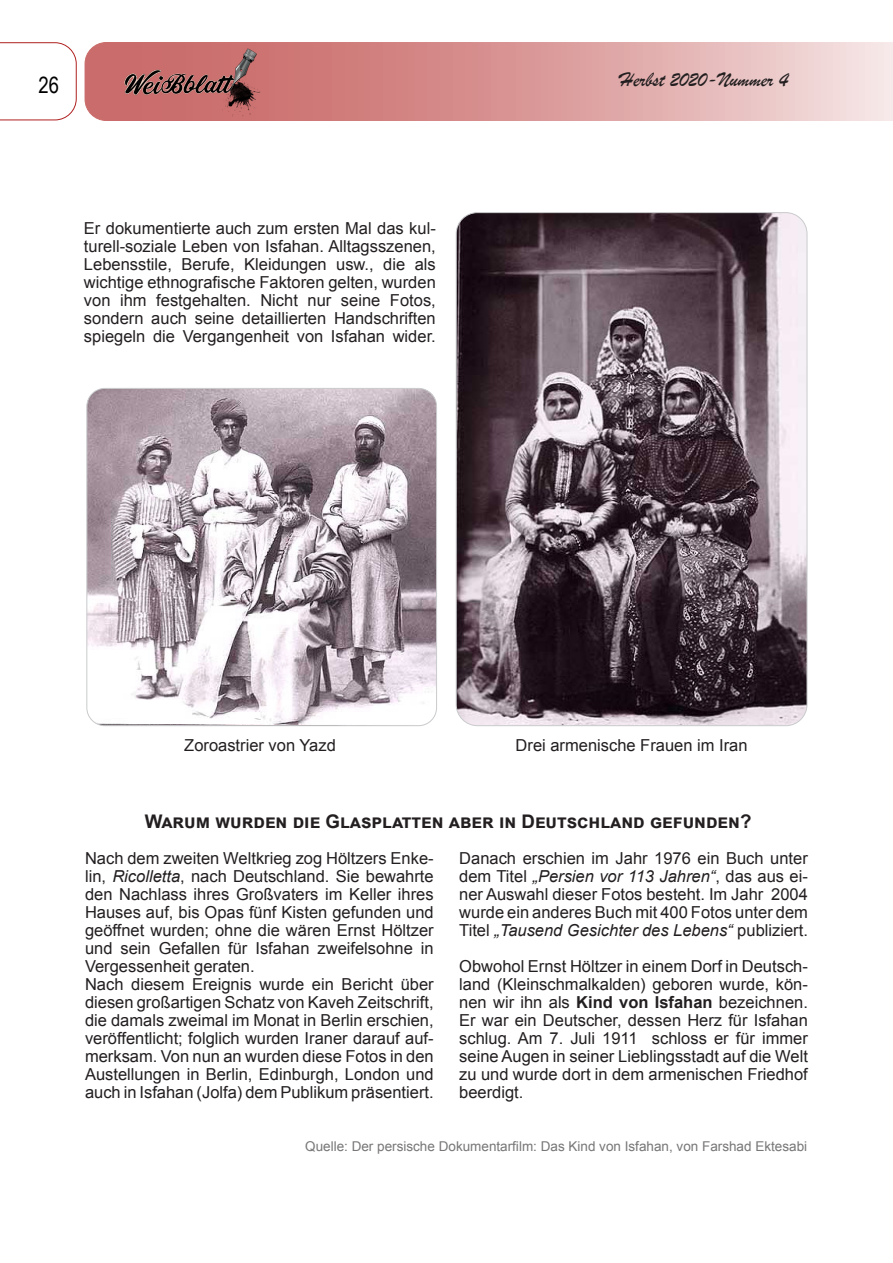
<style>
.page{position:relative;width:893px;height:1263px;background:#fff}
.page>*{position:absolute;margin:0;border:0;box-sizing:border-box;transform-origin:0 0}
.t1{font:22.5px "Arial Narrow";color:#000}
.t2{font:21px "Brush Script";color:#231f20}
.t3{font:700 18.75px "Arial";color:#231f20}
.t4{font:16.5px/18px "Arial";color:#231f20;text-align:justify}
.t5{font:13.5px "Arial";color:#787676}
.s1{font-style:italic}
.s2{font-weight:700}
</style>
<div class="page">
<svg style="left:85px;top:42px;width:808px;height:79px;background:#dda2a2"></svg>
<img style="left:119px;top:42px;width:143px;height:79px">
<svg style="left:0;top:42px;width:77px;height:78px"></svg>
<img style="left:456px;top:214px;width:351px;height:512px">
<img style="left:87px;top:388px;width:350px;height:338px">
<div style="left:87px;top:388px;width:350px;height:338px;border:1px solid #cbccce;border-radius:18px"></div>
<h1 class="t1" style="left:38px;top:68px;width:22px">26</h1>
<p class="t4" style="left:84px;top:219px;width:353px">Er dokumentierte auch zum ersten Mal das kul&shy;turell-soziale Leben von Isfahan. Alltagsszenen, Lebensstile, Berufe, Kleidungen usw., die als wichtige ethnografische Faktoren gelten, wurden von ihm festgehalten. Nicht nur seine Fotos, sondern auch seine detaillierten Handschriften spiegeln die Vergangenheit von Isfahan wider.</p>
<p class="t2" style="left:620px;top:66px;width:170px">Herbst 2020-Nummer 4</p>
<p class="t4" style="left:184px;top:736px;width:153px">Zoroastrier von Yazd</p>
<p class="t4" style="left:516px;top:736px;width:233px">Drei armenische Frauen im Iran</p>
<p class="t3" style="left:145px;top:808px;width:608px">Warum wurden die Glasplatten aber in Deutschland gefunden?</p>
<p class="t4" style="left:85px;top:849px;width:350px">Nach dem zweiten Weltkrieg zog Höltzers Enke&shy;lin, <span class="s1">Ricolletta</span>, nach Deutschland. Sie bewahrte den Nachlass ihres Großvaters im Keller ihres Hauses auf, bis Opas fünf Kisten gefunden und geöffnet wurden; ohne die wären Ernst Höltzer und sein Gefallen für Isfahan zweifelsohne in Vergessenheit geraten.</p>
<p class="t4" style="left:85px;top:975px;width:350px">Nach diesem Ereignis wurde ein Bericht über diesen großartigen Schatz von Kaveh Zeitschrift, die damals zweimal im Monat in Berlin erschien, veröffentlicht; folglich wurden Iraner darauf auf&shy;merksam. Von nun an wurden diese Fotos in den Austellungen in Berlin, Edinburgh, London und auch in Isfahan (Jolfa) dem Publikum präsentiert.</p>
<p class="t4" style="left:459px;top:849px;width:350px">Danach erschien im Jahr 1976 ein Buch unter dem Titel <span class="s1">„Persien vor 113 Jahren“</span>, das aus ei&shy;ner Auswahl dieser Fotos besteht. Im Jahr 2004 wurde ein anderes Buch mit 400 Fotos unter dem Titel <span class="s1">„Tausend Gesichter des Lebens“</span> publiziert.</p>
<p class="t4" style="left:459px;top:957px;width:350px">Obwohol Ernst Höltzer in einem Dorf in Deutsch&shy;land (Kleinschmalkalden) geboren wurde, kön&shy;nen wir ihn als <span class="s2">Kind von Isfahan</span> bezeichnen.<br>Er war ein Deutscher, dessen Herz für Isfahan schlug. Am 7. Juli 1911 schloss er für immer seine Augen in seiner Lieblingsstadt auf die Welt zu und wurde dort in dem armenischen Friedhof beerdigt.</p>
<p class="t5" style="left:305px;top:1137px;width:503px">Quelle: Der persische Dokumentarfilm: Das Kind von Isfahan, von Farshad Ektesabi</p>
</div>
